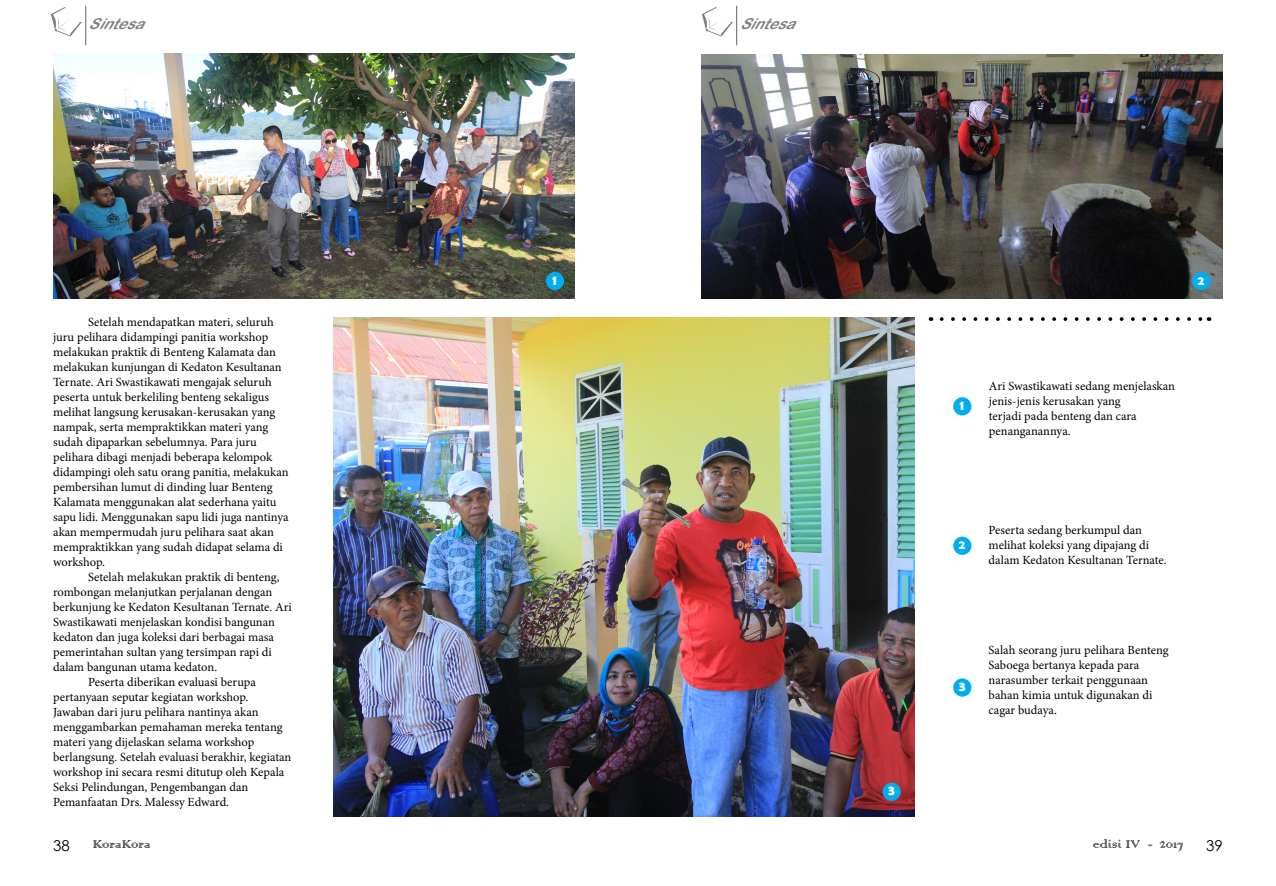
<style>
.page{position:relative;width:1276px;height:886px;background:#fff}
.page>*{position:absolute;margin:0;border:0;box-sizing:border-box;transform-origin:0 0}
.t1{font:15px "Colonna";color:#000101}
.t2{font:italic 15px "Arial Rounded MT Bold";color:#000}
.t3{font:15px "Century Gothic";color:#000}
.t4{font:700 13.75px "Berlin Sans FB Demi";color:#fff}
.t5{font:12.5px/15px "Minion Pro";color:#000}
.t6{font:700 12.5px "Berlin Sans FB Demi";color:#fff}
</style>
<div class="page">
<hr style="left:85px;top:6px;width:1px;height:39px;background:#000">
<img style="left:51px;top:7px;width:31px;height:30px">
<hr style="left:736px;top:6px;width:1px;height:39px;background:#000">
<img style="left:702px;top:7px;width:31px;height:30px">
<img style="left:53px;top:53px;width:521px;height:246px">
<svg style="left:941px;top:317px;width:268px;height:4px"></svg>
<img style="left:333px;top:317px;width:581px;height:500px">
<img style="left:702px;top:54px;width:520px;height:245px">
<div style="left:953px;top:397px;width:18px;height:18px;background:#00aeef;border-radius:50%"></div>
<div style="left:953px;top:537px;width:18px;height:18px;background:#00aeef;border-radius:50%"></div>
<div style="left:953px;top:678px;width:18px;height:19px;background:#00aeef;border-radius:50%"></div>
<div style="left:546px;top:272px;width:18px;height:18px;background:#00aeef;border-radius:50%"></div>
<div style="left:1192px;top:272px;width:18px;height:18px;background:#00aeef;border-radius:50%"></div>
<div style="left:882px;top:783px;width:19px;height:18px;background:#00aeef;border-radius:50%"></div>
<p class="t2" style="left:89px;top:15px;width:66px">Sintesa</p>
<p class="t2" style="left:739px;top:15px;width:66px">Sintesa</p>
<p class="t5" style="left:53px;top:315px;width:237px;text-indent:35px">Setelah mendapatkan materi, seluruh juru pelihara didampingi panitia workshop melakukan praktik di Benteng Kalamata dan melakukan kunjungan di Kedaton Kesultanan Ternate. Ari Swastikawati mengajak seluruh peserta untuk berkeliling benteng sekaligus melihat langsung kerusakan-kerusakan yang nampak, serta mempraktikkan materi yang sudah dipaparkan sebelumnya. Para juru pelihara dibagi menjadi beberapa kelompok didampingi oleh satu orang panitia, melakukan pembersihan lumut di dinding luar Benteng Kalamata menggunakan alat sederhana yaitu sapu lidi. Menggunakan sapu lidi juga nantinya akan mempermudah juru pelihara saat akan mempraktikkan yang sudah didapat selama di workshop.</p>
<p class="t5" style="left:88px;top:570px;width:193px">Setelah melakukan praktik di benteng,</p>
<p class="t5" style="left:53px;top:585px;width:221px">rombongan melanjutkan perjalanan dengan</p>
<p class="t5" style="left:53px;top:600px;width:240px">berkunjung ke Kedaton Kesultanan Ternate. Ari</p>
<p class="t5" style="left:53px;top:615px;width:223px">Swastikawati menjelaskan kondisi bangunan</p>
<p class="t5" style="left:53px;top:630px;width:222px">kedaton dan juga koleksi dari berbagai masa</p>
<p class="t5" style="left:53px;top:645px;width:220px">pemerintahan sultan yang tersimpan rapi di</p>
<p class="t5" style="left:53px;top:660px;width:165px">dalam bangunan utama kedaton.</p>
<p class="t5" style="left:88px;top:675px;width:169px">Peserta diberikan evaluasi berupa</p>
<p class="t5" style="left:53px;top:690px;width:197px">pertanyaan seputar kegiatan workshop.</p>
<p class="t5" style="left:53px;top:705px;width:207px">Jawaban dari juru pelihara nantinya akan</p>
<p class="t5" style="left:53px;top:720px;width:231px">menggambarkan pemahaman mereka tentang</p>
<p class="t5" style="left:53px;top:735px;width:203px">materi yang dijelaskan selama workshop</p>
<p class="t5" style="left:53px;top:750px;width:240px">berlangsung. Setelah evaluasi berakhir, kegiatan</p>
<p class="t5" style="left:53px;top:765px;width:233px">workshop ini secara resmi ditutup oleh Kepala</p>
<p class="t5" style="left:53px;top:780px;width:197px">Seksi Pelindungan, Pengembangan dan</p>
<p class="t5" style="left:53px;top:795px;width:177px">Pemanfaatan Drs. Malessy Edward.</p>
<p class="t4" style="left:552px;top:272px;width:6px">1</p>
<p class="t6" style="left:1198px;top:273px;width:8px">2</p>
<p class="t4" style="left:888px;top:783px;width:8px">3</p>
<p class="t4" style="left:960px;top:397px;width:6px">1</p>
<p class="t5" style="left:989px;top:379px;width:188px">Ari Swastikawati sedang menjelaskan jenis-jenis kerusakan yang<br>terjadi pada benteng dan cara penanganannya.</p>
<p class="t6" style="left:959px;top:538px;width:8px">2</p>
<p class="t5" style="left:988px;top:522px;width:180px">Peserta sedang berkumpul dan melihat koleksi yang dipajang di dalam Kedaton Kesultanan Ternate.</p>
<p class="t4" style="left:959px;top:678px;width:8px">3</p>
<p class="t5" style="left:988px;top:643px;width:182px">Salah seorang juru pelihara Benteng<br>Saboega bertanya kepada para narasumber terkait penggunaan bahan kimia untuk digunakan di cagar budaya.</p>
<p class="t3" style="left:53px;top:835px;width:18px">38</p>
<p class="t1" style="left:93px;top:834px;width:59px">KoraKora</p>
<p class="t1" style="left:1092px;top:834px;width:92px">edisi IV - 2017</p>
<p class="t3" style="left:1206px;top:835px;width:18px">39</p>
</div>
